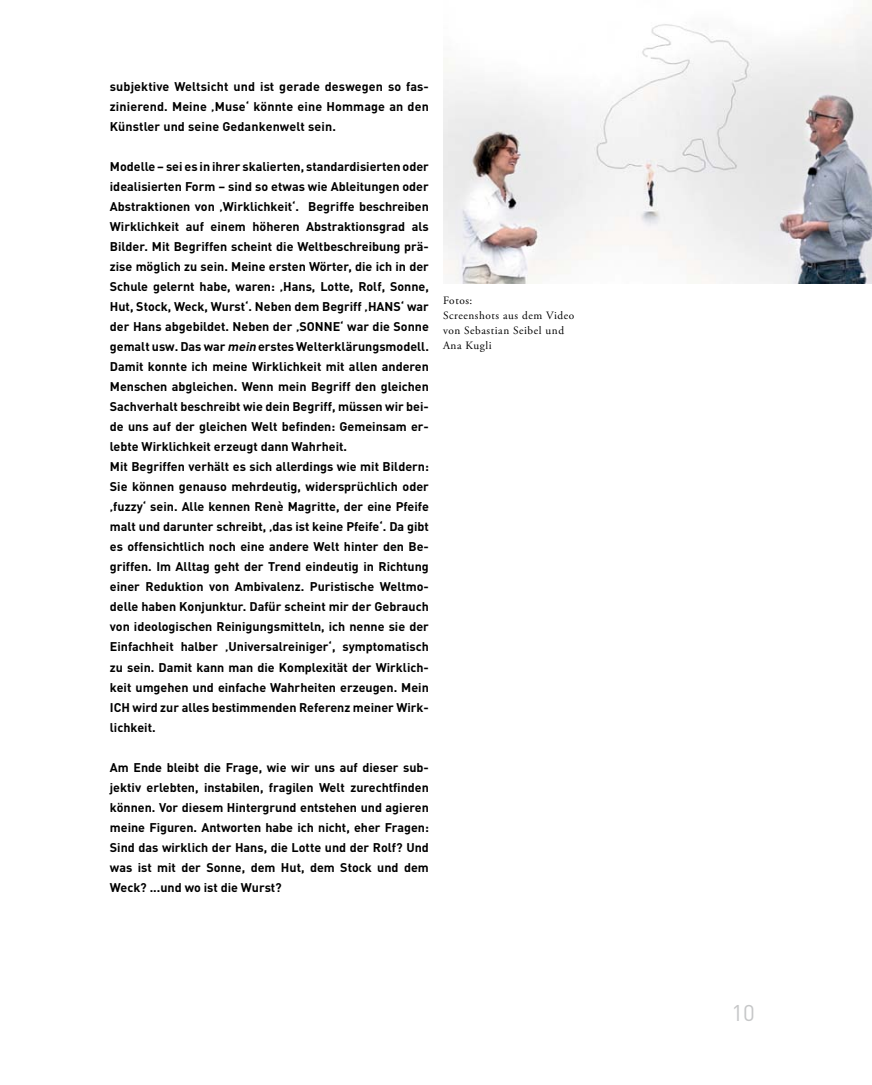
<style>
.page{position:relative;width:872px;height:1085px;background:#fff}
.page>*{position:absolute;margin:0;border:0;box-sizing:border-box;transform-origin:0 0}
.t1{font:22.5px "DIN Pro";color:#c6c7c8}
.t2{font:700 12.5px/20px "DIN Pro";color:#000;text-align:justify}
.t3{font:11.25px/15px "Adobe Garamond Pro";letter-spacing:.05em;color:#000}
.s1{font-style:italic}
</style>
<div class="page">
<img style="left:443px;top:0;width:429px;height:283px">
<p class="t2" style="left:110px;top:76px;width:320px">subjektive Weltsicht und ist gerade deswegen so fas&shy;zinierend. Meine ‚Muse‘ könnte eine Hommage an den Künstler und seine Gedankenwelt sein.</p>
<p class="t2" style="left:110px;top:156px;width:320px;text-align:left">Modelle – sei es in ihrer skalierten, standardisierten oder idealisierten Form – sind so etwas wie Ableitungen oder Abstraktionen von ‚Wirklichkeit‘. Begriffe beschreiben Wirklichkeit auf einem höheren Abstraktionsgrad als Bilder. Mit Begriffen scheint die Weltbeschreibung prä&shy;zise möglich zu sein. Meine ersten Wörter, die ich in der Schule gelernt habe, waren: ‚Hans, Lotte, Rolf, Sonne, Hut, Stock, Weck, Wurst‘. Neben dem Begriff ‚HANS‘ war der Hans abgebildet. Neben der ‚SONNE‘ war die Sonne gemalt usw. Das war <span class="s1">mein</span> erstes Welterklärungsmodell.<br>Damit konnte ich meine Wirklichkeit mit allen anderen Menschen abgleichen. Wenn mein Begriff den gleichen Sachverhalt beschreibt wie dein Begriff, müssen wir bei&shy;de uns auf der gleichen Welt befinden: Gemeinsam er&shy;lebte Wirklichkeit erzeugt dann Wahrheit.<br>Mit Begriffen verhält es sich allerdings wie mit Bildern:<br>Sie können genauso mehrdeutig, widersprüchlich oder ‚fuzzy‘ sein. Alle kennen Renè Magritte, der eine Pfeife malt und darunter schreibt, ‚das ist keine Pfeife‘. Da gibt es offensichtlich noch eine andere Welt hinter den Be&shy;griffen. Im Alltag geht der Trend eindeutig in Richtung einer Reduktion von Ambivalenz. Puristische Weltmo&shy;delle haben Konjunktur. Dafür scheint mir der Gebrauch von ideologischen Reinigungsmitteln, ich nenne sie der Einfachheit halber ‚Universalreiniger‘, symptomatisch zu sein. Damit kann man die Komplexität der Wirklich&shy;keit umgehen und einfache Wahrheiten erzeugen. Mein ICH wird zur alles bestimmenden Referenz meiner Wirk&shy;lichkeit.</p>
<p class="t2" style="left:110px;top:756px;width:320px">Am Ende bleibt die Frage, wie wir uns auf dieser sub&shy;jektiv erlebten, instabilen, fragilen Welt zurechtfinden können. Vor diesem Hintergrund entstehen und agieren meine Figuren. Antworten habe ich nicht, eher Fragen:<br>Sind das wirklich der Hans, die Lotte und der Rolf? Und was ist mit der Sonne, dem Hut, dem Stock und dem Weck? ...und wo ist die Wurst?</p>
<p class="t3" style="left:443px;top:293px;width:133px">Fotos:<br>Screenshots aus dem Video von Sebastian Seibel und<br>Ana Kugli</p>
<h1 class="t1" style="left:731px;top:997px;width:25px">10</h1>
</div>
